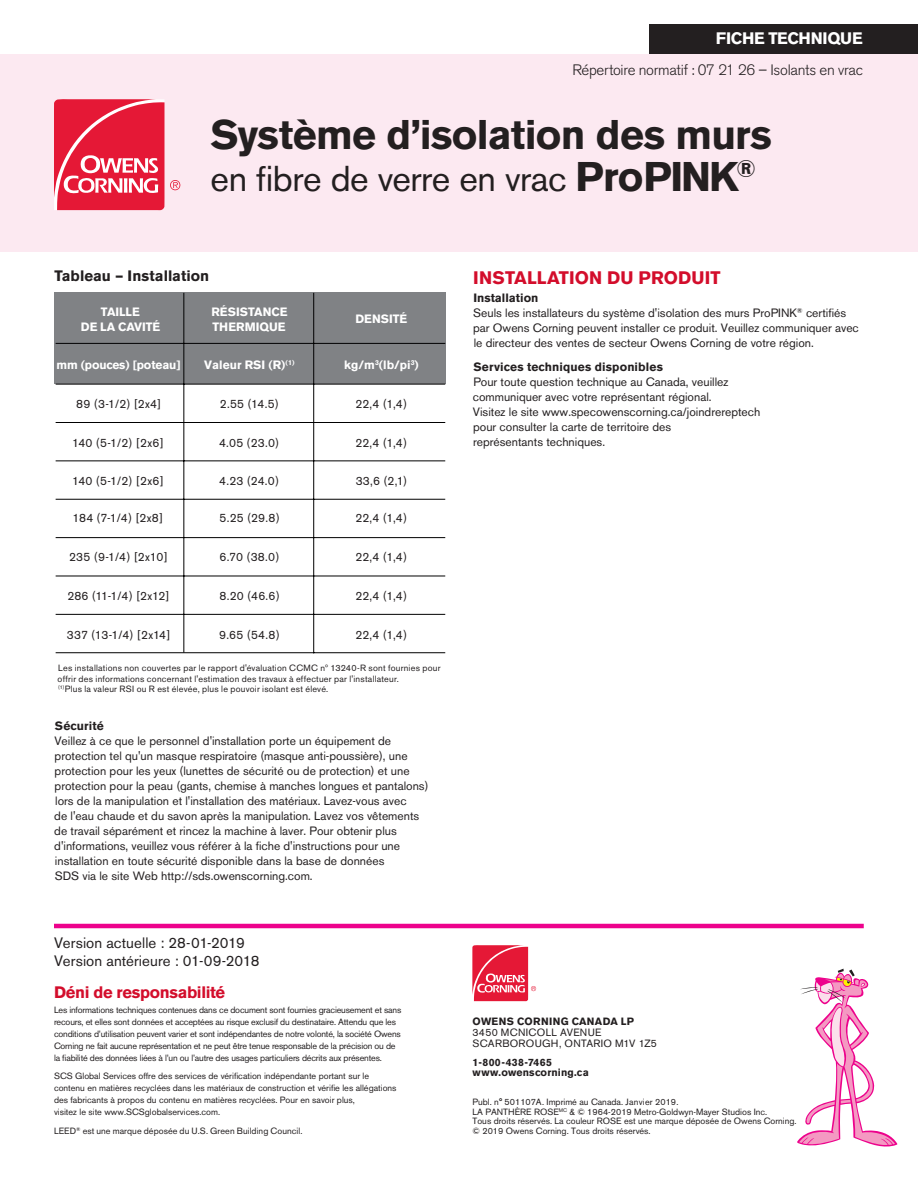
<style>
.page{position:relative;width:918px;height:1188px;background:#fff}
.page>*{position:absolute;margin:0;border:0;box-sizing:border-box;transform-origin:0 0}
.t1{font:700 41.1px "Akzidenz Grotesk BE";letter-spacing:-.02em;color:#231f20}
.t2{font:35.7px "Akzidenz Grotesk BE";letter-spacing:-.015em;color:#231f20}
.SUBHEAD{font:700 18px "Akzidenz Grotesk BE";letter-spacing:.005em;color:#d30d2b}
.SUBHEAD-2{font:700 16.5px "Akzidenz Grotesk BE";letter-spacing:-.02em;color:#d30d2b}
.t3{font:700 16.5px "Akzidenz Grotesk BE";letter-spacing:-.015em;color:#fff}
.BODY{font:15px "Akzidenz Grotesk BE";letter-spacing:.005em;color:#231f20}
.t4{font:300 15px "Akzidenz Grotesk BE";letter-spacing:-.02em;color:#231f20}
.SUBHEAD-3{font:700 15px "Akzidenz Grotesk BE";color:#231f20}
.BODY-2{font:12px/15px "Akzidenz Grotesk BE";color:#231f20}
.SUBHEAD-4{font:12px "Akzidenz Grotesk BE";color:#231f20}
.t5{font:700 12px/14.2px "Akzidenz Grotesk BE";color:#fff}
.SUBHEAD-5{font:700 12px "Akzidenz Grotesk BE";letter-spacing:.01em;color:#231f20}
.BODY-3{font:700 12px "Akzidenz Grotesk BE";color:#231f20}
.t6{font:10.5px/11.2px "Akzidenz Grotesk BE";letter-spacing:.03em;color:#231f20}
.t7{font:700 10.5px/9.8px "Akzidenz Grotesk BE";letter-spacing:.02em;color:#231f20}
.Disclaimer{font:9px/12px "Akzidenz Grotesk BE";color:#231f20}
.Disclaimer-2{font:9px/12px "Akzidenz Grotesk BE";letter-spacing:-.02em;color:#231f20}
.SUBHEAD-6{font:9px/10.5px "Akzidenz Grotesk BE";letter-spacing:.025em;color:#231f20}
.s1{font-weight:700;font-size:41.1px}
.s2{font-weight:700}
</style>
<div class="page">
<div style="left:650px;top:24px;width:268px;height:48px;background:#231f20"></div>
<div style="left:0;top:54px;width:918px;height:197px;background:#fce9f1"></div>
<svg style="left:54px;top:99px;width:126px;height:111px;background:#eb5068"></svg>
<hr style="left:54px;top:924px;width:810px;height:4px;background:#ed028c">
<svg style="left:797px;top:969px;width:101px;height:178px"></svg>
<svg style="left:472px;top:945px;width:64px;height:56px"></svg>
<div style="left:54px;top:292px;width:391px;height:92px;background:#808285"></div>
<hr style="left:56px;top:343px;width:389px;height:1px;background:#000">
<hr style="left:56px;top:384px;width:389px;height:1px;background:#000">
<hr style="left:56px;top:460px;width:389px;height:1px;background:#000">
<hr style="left:56px;top:422px;width:389px;height:1px;background:#000">
<hr style="left:56px;top:499px;width:389px;height:1px;background:#000">
<hr style="left:56px;top:576px;width:389px;height:1px;background:#000">
<hr style="left:56px;top:537px;width:389px;height:1px;background:#000">
<hr style="left:56px;top:614px;width:389px;height:1px;background:#000">
<hr style="left:56px;top:652px;width:389px;height:1px;background:#000">
<hr style="left:183px;top:293px;width:1px;height:359px;background:#000">
<hr style="left:313px;top:293px;width:1px;height:360px;background:#000">
<h3 class="t3" style="left:716px;top:29px;width:148px">FICHE TECHNIQUE</h3>
<p class="t4" style="left:572px;top:61px;width:292px">Répertoire normatif : 07 21 26 – Isolants en vrac</p>
<h1 class="t1" style="left:211px;top:111px;width:563px">Système d’isolation des murs</h1>
<h2 class="t2" style="left:211px;top:157px;width:547px">en fibre de verre en vrac <span class="s1">ProPINK</span><sup>®</sup></h2>
<p class="SUBHEAD-3" style="left:54px;top:267px;width:157px">Tableau – Installation</p>
<p class="t5" style="left:101px;top:305px;width:40px">TAILLE</p>
<p class="t5" style="left:81px;top:319px;width:81px">DE LA CAVITÉ</p>
<p class="t5" style="left:56px;top:357px;width:126px">mm (pouces) [poteau]</p>
<p class="BODY-2" style="left:76px;top:396px;width:87px">89 (3-1/2) [2x4]</p>
<p class="BODY-2" style="left:72px;top:436px;width:93px">140 (5-1/2) [2x6]</p>
<p class="BODY-2" style="left:72px;top:473px;width:93px">140 (5-1/2) [2x6]</p>
<p class="BODY-2" style="left:73px;top:510px;width:92px">184 (7-1/4) [2x8]</p>
<p class="BODY-2" style="left:69px;top:549px;width:100px">235 (9-1/4) [2x10]</p>
<p class="BODY-2" style="left:67px;top:588px;width:104px">286 (11-1/4) [2x12]</p>
<p class="BODY-2" style="left:67px;top:627px;width:105px">337 (13-1/4) [2x14]</p>
<p class="t5" style="left:211px;top:305px;width:78px">RÉSISTANCE<br>THERMIQUE</p>
<p class="t5" style="left:204px;top:357px;width:92px">Valeur RSI (R)<sup>(1)</sup></p>
<p class="BODY-2" style="left:220px;top:396px;width:61px">2.55 (14.5)</p>
<p class="BODY-2" style="left:219px;top:436px;width:62px">4.05 (23.0)</p>
<p class="BODY-2" style="left:219px;top:473px;width:61px">4.23 (24.0)</p>
<p class="BODY-2" style="left:220px;top:510px;width:62px">5.25 (29.8)</p>
<p class="BODY-2" style="left:219px;top:549px;width:62px">6.70 (38.0)</p>
<p class="BODY-2" style="left:220px;top:588px;width:62px">8.20 (46.6)</p>
<p class="BODY-2" style="left:219px;top:627px;width:62px">9.65 (54.8)</p>
<p class="t5" style="left:355px;top:312px;width:53px">DENSITÉ</p>
<p class="t5" style="left:344px;top:357px;width:76px">kg/m<sup>3</sup>(lb/pi<sup>3</sup>)</p>
<p class="BODY-2" style="left:355px;top:396px;width:53px">22,4 (1,4)</p>
<p class="BODY-2" style="left:355px;top:436px;width:53px">22,4 (1,4)</p>
<p class="BODY-2" style="left:356px;top:473px;width:53px">33,6 (2,1)</p>
<p class="BODY-2" style="left:355px;top:510px;width:53px">22,4 (1,4)</p>
<p class="BODY-2" style="left:355px;top:549px;width:53px">22,4 (1,4)</p>
<p class="BODY-2" style="left:355px;top:588px;width:53px">22,4 (1,4)</p>
<p class="BODY-2" style="left:355px;top:627px;width:53px">22,4 (1,4)</p>
<p class="SUBHEAD-6" style="left:58px;top:663px;width:384px">Les installations non couvertes par le rapport d'évaluation CCMC nº 13240-R sont fournies pour offrir des informations concernant l'estimation des travaux à effectuer par l'installateur.</p>
<p class="SUBHEAD-6" style="left:58px;top:684px;width:272px"><sup>(1)</sup>Plus la valeur RSI ou R est élevée, plus le pouvoir isolant est élevé.</p>
<p class="SUBHEAD-5" style="left:55px;top:718px;width:51px">Sécurité</p>
<p class="BODY-2" style="left:54px;top:733px;width:376px">Veillez à ce que le personnel d'installation porte un équipement de protection tel qu'un masque respiratoire (masque anti-poussière), une protection pour les yeux (lunettes de sécurité ou de protection) et une protection pour la peau (gants, chemise à manches longues et pantalons) lors de la manipulation et l'installation des matériaux. Lavez-vous avec<br>de l'eau chaude et du savon après la manipulation. Lavez vos vêtements de travail séparément et rincez la machine à laver. Pour obtenir plus d'informations, veuillez vous référer à la fiche d'instructions pour une installation en toute sécurité disponible dans la base de données<br>SDS via le site Web http://sds.owenscorning.com.</p>
<p class="BODY" style="left:54px;top:934px;width:192px">Version actuelle : 28-01-2019</p>
<p class="BODY" style="left:54px;top:952px;width:207px">Version antérieure : 01-09-2018</p>
<p class="SUBHEAD-2" style="left:54px;top:982px;width:173px">Déni de responsabilité</p>
<p class="Disclaimer-2" style="left:54px;top:1003px;width:349px">Les informations techniques contenues dans ce document sont fournies gracieusement et sans recours, et elles sont données et acceptées au risque exclusif du destinataire. Attendu que les conditions d’utilisation peuvent varier et sont indépendantes de notre volonté, la société Owens Corning ne fait aucune représentation et ne peut être tenue responsable de la précision ou de la fiabilité des données liées à l’un ou l’autre des usages particuliers décrits aux présentes.</p>
<p class="Disclaimer" style="left:54px;top:1070px;width:344px">SCS Global Services offre des services de vérification indépendante portant sur le contenu en matières recyclées dans les matériaux de construction et vérifie les allégations des fabricants à propos du contenu en matières recyclées. Pour en savoir plus,<br>visitez le site www.SCSglobalservices.com.</p>
<p class="Disclaimer" style="left:54px;top:1125px;width:250px">LEED<sup>®</sup> est une marque déposée du U.S. Green Building Council.</p>
<p class="SUBHEAD" style="left:473px;top:267px;width:249px">INSTALLATION DU PRODUIT</p>
<p class="BODY-3" style="left:473px;top:290px;width:67px">Installation</p>
<p class="BODY-2" style="left:473px;top:305px;width:387px">Seuls les installateurs du système d'isolation des murs ProPINK<sup>®</sup> certifiés par Owens Corning peuvent installer ce produit. Veuillez communiquer avec le directeur des ventes de secteur Owens Corning de votre région.</p>
<p class="SUBHEAD-5" style="left:473px;top:359px;width:191px">Services techniques disponibles</p>
<p class="SUBHEAD-4" style="left:473px;top:374px;width:257px">Pour toute question technique au Canada, veuillez</p>
<p class="SUBHEAD-4" style="left:473px;top:389px;width:240px">communiquer avec votre représentant régional.</p>
<p class="SUBHEAD-4" style="left:473px;top:404px;width:289px">Visitez le site www.specowenscorning.ca/joindrereptech</p>
<p class="SUBHEAD-4" style="left:473px;top:419px;width:200px">pour consulter la carte de territoire des</p>
<p class="SUBHEAD-4" style="left:473px;top:434px;width:134px">représentants techniques.</p>
<p class="t6" style="left:473px;top:1016px;width:186px"><span class="s2">OWENS CORNING CANADA LP<br></span>3450 MCNICOLL AVENUE<br>SCARBOROUGH, ONTARIO M1V 1Z5</p>
<p class="t7" style="left:473px;top:1058px;width:118px">1-800-438-7465 www.owenscorning.ca</p>
<p class="Disclaimer" style="left:473px;top:1097px;width:326px;line-height:9.8px">Publ. n° 501107A. Imprimé au Canada. Janvier 2019.<br>LA PANTHÈRE ROSE<sup>MC</sup> &amp; © 1964-2019 Metro-Goldwyn-Mayer Studios Inc.<br>Tous droits réservés. La couleur ROSE est une marque déposée de Owens Corning. © 2019 Owens Corning. Tous droits réservés.</p>
</div>
